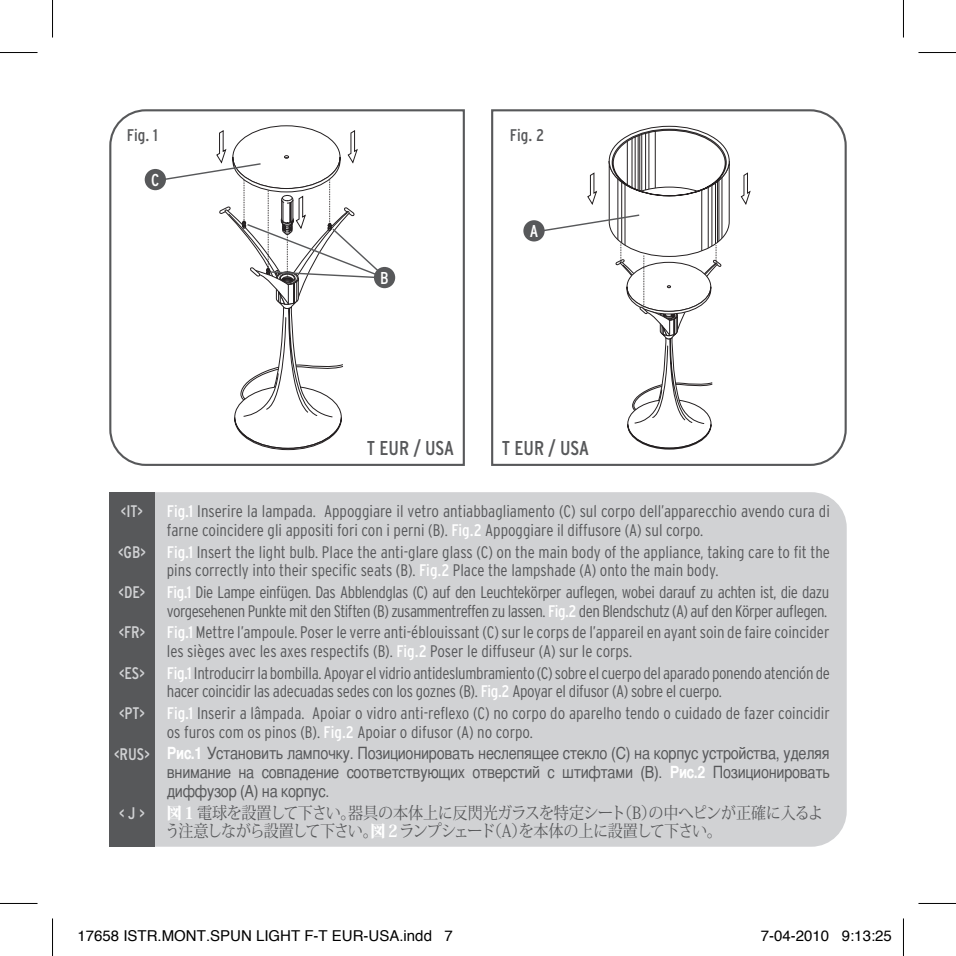
<style>
.page{position:relative;width:956px;height:956px;background:#fff}
.page>*{position:absolute;margin:0;border:0;box-sizing:border-box;transform-origin:0 0}
.t1{font:condensed 20px "Interstate";color:#57585a}
.t2{font:condensed 17.25px "Interstate";color:#fff}
.t3{font:condensed 17px "Interstate";color:#57585a}
.t4{font:300 condensed 16.75px/18.8px "Interstate";letter-spacing:-.005em;color:#57585a}
.t5{font:300 condensed 16.75px/18.8px "Interstate";letter-spacing:-.03em;color:#57585a}
.t6{font:16.75px/18.8px "Helvetica";letter-spacing:-.02em;color:#57585a;text-align:justify;scale:.85 1}
.t7{font:16.75px/18.8px "Koz Min Pro";letter-spacing:-.04em;color:#57585a;scale:.9 1}
.t8{font:condensed 16.75px "Interstate";color:#d1d2d4}
.t9{font:15px "Helvetica";color:#000}
.s1{font-weight:400;color:#fff}
.s2{font-weight:700;color:#fff}
.s3{font-weight:800;color:#fff}
</style>
<div class="page">
<svg style="left:109px;top:109px;width:356px;height:357px"></svg>
<div style="left:155px;top:492px;width:691px;height:354px;background:#d1d2d4"></div>
<div style="left:109px;top:492px;width:46px;height:354px;background:#57585a"></div>
<svg style="left:491px;top:109px;width:356px;height:357px"></svg>
<div style="left:145px;top:169px;width:21px;height:21px;background:#57585a;border-radius:50%"></div>
<svg style="left:161px;top:130px;width:228px;height:320px"></svg>
<div style="left:374px;top:267px;width:21px;height:21px;background:#57585a;border-radius:50%"></div>
<div style="left:523px;top:220px;width:21px;height:21px;background:#57585a;border-radius:50%"></div>
<svg style="left:540px;top:126px;width:189px;height:323px"></svg>
<hr style="left:0;top:52px;width:38px;height:1px;background:#000">
<hr style="left:918px;top:52px;width:37px;height:1px;background:#000">
<hr style="left:0;top:902px;width:38px;height:1px;background:#000">
<hr style="left:918px;top:902px;width:37px;height:1px;background:#000">
<hr style="left:52px;top:0;width:1px;height:37px;background:#000">
<hr style="left:52px;top:918px;width:1px;height:37px;background:#000">
<hr style="left:902px;top:0;width:1px;height:37px;background:#000">
<hr style="left:902px;top:918px;width:1px;height:37px;background:#000">
<p class="t3" style="left:127px;top:125px;width:32px">Fig. 1</p>
<p class="t3" style="left:510px;top:125px;width:36px">Fig. 2</p>
<p class="t2" style="left:151px;top:170px;width:10px">C</p>
<p class="t2" style="left:380px;top:268px;width:10px">B</p>
<p class="t2" style="left:529px;top:221px;width:10px">A</p>
<p class="t1" style="left:367px;top:437px;width:89px">T EUR / USA</p>
<p class="t1" style="left:501px;top:437px;width:89px">T EUR / USA</p>
<p class="t8" style="left:121px;top:502px;width:24px">&lt;IT&gt;</p>
<p class="t8" style="left:118px;top:542px;width:29px">&lt;GB&gt;</p>
<p class="t8" style="left:119px;top:582px;width:28px">&lt;DE&gt;</p>
<p class="t8" style="left:119px;top:623px;width:28px">&lt;FR&gt;</p>
<p class="t8" style="left:119px;top:663px;width:27px">&lt;ES&gt;</p>
<p class="t8" style="left:119px;top:703px;width:27px">&lt;PT&gt;</p>
<p class="t8" style="left:114px;top:744px;width:37px">&lt;RUS&gt;</p>
<p class="t8" style="left:119px;top:803px;width:27px">&lt;J&gt;</p>
<p class="t4" style="left:167px;top:502px;width:664px"><span class="s1">Fig.1</span> Inserire la lampada. Appoggiare il vetro antiabbagliamento (C) sul corpo dell’apparecchio avendo cura di farne coincidere gli appositi fori con i perni (B). <span class="s1">Fig.2</span> Appoggiare il diffusore (A) sul corpo.</p>
<p class="t4" style="left:167px;top:542px;width:664px"><span class="s1">Fig.1</span> Insert the light bulb. Place the anti-glare glass (C) on the main body of the appliance, taking care to fit the pins correctly into their specific seats (B). <span class="s1">Fig.2</span> Place the lampshade (A) onto the main body.</p>
<p class="t5" style="left:167px;top:582px;width:663px"><span class="s1">Fig.1</span> Die Lampe einfügen. Das Abblendglas (C) auf den Leuchtekörper auflegen, wobei darauf zu achten ist, die dazu vorgesehenen Punkte mit den Stiften (B) zusammentreffen zu lassen. <span class="s1">Fig.2</span> den Blendschutz (A) auf den Körper auflegen.</p>
<p class="t4" style="left:167px;top:623px;width:664px"><span class="s1">Fig.1</span> Mettre l’ampoule. Poser le verre anti-éblouissant (C) sur le corps de l’appareil en ayant soin de faire coincider les sièges avec les axes respectifs (B). <span class="s1">Fig.2</span> Poser le diffuseur (A) sur le corps.</p>
<p class="t4" style="left:167px;top:663px;width:664px"><span class="s1">Fig.1</span> Introducirr la bombilla. Apoyar el vidrio antideslumbramiento (C) sobre el cuerpo del aparado ponendo atención de hacer coincidir las adecuadas sedes con los goznes (B). <span class="s1">Fig.2</span> Apoyar el difusor (A) sobre el cuerpo.</p>
<p class="t4" style="left:167px;top:703px;width:664px"><span class="s1">Fig.1</span> Inserir a lâmpada. Apoiar o vidro anti-reflexo (C) no corpo do aparelho tendo o cuidado de fazer coincidir os furos com os pinos (B). <span class="s1">Fig.2</span> Apoiar o difusor (A) no corpo.</p>
<p class="t6" style="left:167px;top:743px;width:781px"><span class="s2">Рис.1</span> Установить лампочку. Позиционировать неслепящее стекло (C) на корпус устройства, уделяя внимание на совпадение соответствующих отверстий с штифтами (B). <span class="s2">Рис.2</span> Позиционировать диффузор (A) на корпус.</p>
<p class="t7" style="left:165px;top:802px;width:732px"><span class="s3">図１</span>電球を設置して下さい。器具の本体上に反閃光ガラスを特定シート（B）の中へピンが正確に入るよう注意しながら設置して下さい。<span class="s3">図２</span>ランプシェード（A）を本体の上に設置して下さい。</p>
<p class="t9" style="left:78px;top:922px;width:377px">17658 ISTR.MONT.SPUN LIGHT F-T EUR-USA.indd 7</p>
<p class="t9" style="left:760px;top:922px;width:132px">7-04-2010 9:13:25</p>
</div>
